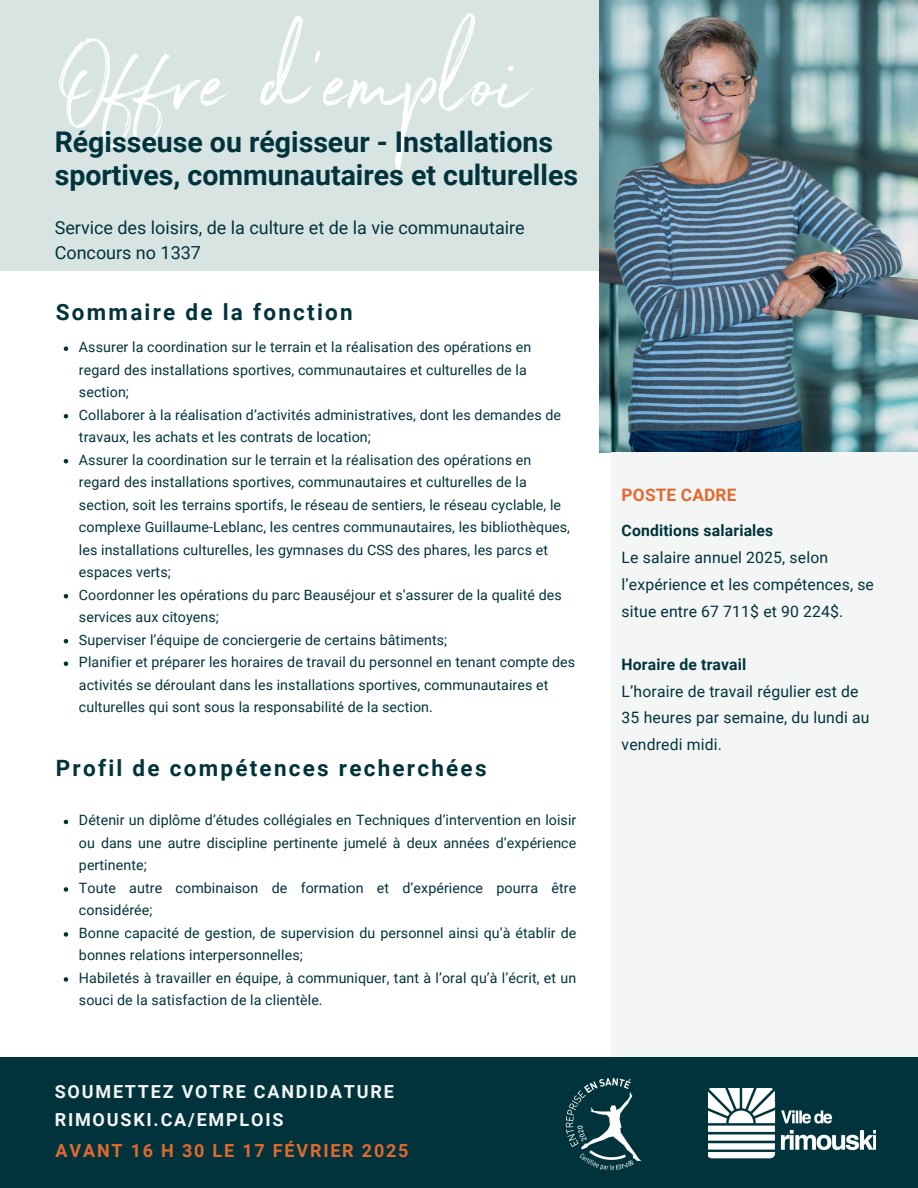
<style>
.page{position:relative;width:918px;height:1188px;background:#fff}
.page>*{position:absolute;margin:0;border:0;box-sizing:border-box;transform-origin:0 0}
.t1{font:112.05px "Northwell";color:#fff}
.t2{font:700 28.5px/32.7px "Roboto";color:#00333b}
.t3{font:700 22.5px "Roboto";letter-spacing:.1em;color:#00333b}
.t4{font:18px/24.8px "Roboto";color:#00333b}
.t5{font:700 18px/28.2px "Roboto";letter-spacing:.1em;color:#f4f5f5}
.t6{font:700 18px "Roboto";letter-spacing:.1em;color:#e4692e}
.t7{font:700 17.25px "Roboto";letter-spacing:.01em;color:#e4692e}
.t8{font:15.75px/26.7px "Roboto";letter-spacing:.01em;color:#00333b}
.t9{font:700 15.75px "Roboto";letter-spacing:.01em;color:#00333b}
.t10{font:14.25px/22.5px "Roboto";letter-spacing:.005em;color:#00333b}
</style>
<div class="page">
<div style="left:0;top:0;width:918px;height:271px;background:#d7e4e2"></div>
<img style="left:599px;top:0;width:319px;height:452px">
<div style="left:611px;top:452px;width:307px;height:607px;background:#f4f5f5"></div>
<div style="left:0;top:1057px;width:918px;height:131px;background:#00333b"></div>
<img style="left:708px;top:1088px;width:168px;height:71px">
<img style="left:565px;top:1078px;width:77px;height:92px">
<svg style="left:64px;top:820px;width:4px;height:4px"></svg>
<svg style="left:64px;top:887px;width:4px;height:5px"></svg>
<svg style="left:64px;top:932px;width:4px;height:5px"></svg>
<svg style="left:64px;top:977px;width:4px;height:5px"></svg>
<svg style="left:64px;top:346px;width:4px;height:5px"></svg>
<svg style="left:64px;top:414px;width:4px;height:4px"></svg>
<svg style="left:64px;top:459px;width:4px;height:4px"></svg>
<svg style="left:64px;top:594px;width:4px;height:4px"></svg>
<svg style="left:64px;top:639px;width:4px;height:4px"></svg>
<svg style="left:64px;top:661px;width:4px;height:5px"></svg>
<h1 class="t1" style="left:55px;top:2px;width:478px">Offre d'emploi</h1>
<h2 class="t2" style="left:55px;top:126px;width:525px">Régisseuse ou régisseur - Installations sportives, communautaires et culturelles</h2>
<p class="t4" style="left:55px;top:216px;width:472px">Service des loisirs, de la culture et de la vie communautaire<br>Concours no 1337</p>
<p class="t3" style="left:56px;top:299px;width:298px">Sommaire de la fonction</p>
<p class="t10" style="left:79px;top:336px;width:454px">Assurer la coordination sur le terrain et la réalisation des opérations en regard des installations sportives, communautaires et culturelles de la section;</p>
<p class="t10" style="left:79px;top:403px;width:484px">Collaborer à la réalisation d’activités administratives, dont les demandes de travaux, les achats et les contrats de location;</p>
<p class="t10" style="left:79px;top:448px;width:493px">Assurer la coordination sur le terrain et la réalisation des opérations en regard des installations sportives, communautaires et culturelles de la section, soit les terrains sportifs, le réseau de sentiers, le réseau cyclable, le complexe Guillaume-Leblanc, les centres communautaires, les bibliothèques, les installations culturelles, les gymnases du CSS des phares, les parcs et espaces verts;</p>
<p class="t10" style="left:79px;top:583px;width:484px">Coordonner les opérations du parc Beauséjour et s’assurer de la qualité des services aux citoyens;</p>
<p class="t10" style="left:79px;top:628px;width:370px">Superviser l’équipe de conciergerie de certains bâtiments;</p>
<p class="t10" style="left:79px;top:651px;width:498px">Planifier et préparer les horaires de travail du personnel en tenant compte des activités se déroulant dans les installations sportives, communautaires et culturelles qui sont sous la responsabilité de la section.</p>
<p class="t3" style="left:56px;top:755px;width:432px">Profil de compétences recherchées</p>
<h3 class="t10" style="left:79px;top:809px;width:499px;text-align:justify">Détenir un diplôme d’études collégiales en Techniques d’intervention en loisir ou dans une autre discipline pertinente jumelé à deux années d’expérience pertinente;</h3>
<h4 class="t10" style="left:79px;top:877px;width:499px">Toute autre combinaison de formation et d’expérience pourra être considérée;</h4>
<p class="t10" style="left:79px;top:922px;width:499px">Bonne capacité de gestion, de supervision du personnel ainsi qu’à établir de bonnes relations interpersonnelles;</p>
<p class="t10" style="left:79px;top:967px;width:499px">Habiletés à travailler en équipe, à communiquer, tant à l’oral qu’à l’écrit, et un souci de la satisfaction de la clientèle.</p>
<p class="t5" style="left:55px;top:1078px;width:341px">SOUMETTEZ VOTRE CANDIDATURE<br>RIMOUSKI.CA/EMPLOIS</p>
<p class="t6" style="left:56px;top:1141px;width:354px">AVANT 16 H 30 LE 17 FÉVRIER 2025</p>
<h5 class="t7" style="left:622px;top:485px;width:116px">POSTE CADRE</h5>
<p class="t9" style="left:622px;top:522px;width:153px">Conditions salariales</p>
<h3 class="t8" style="left:622px;top:544px;width:254px">Le salaire annuel 2025, selon l’expérience et les compétences, se situe entre 67 711$ et 90 224$.</h3>
<p class="t9" style="left:622px;top:655px;width:126px">Horaire de travail</p>
<p class="t8" style="left:622px;top:678px;width:239px">L’horaire de travail régulier est de</p>
<p class="t8" style="left:622px;top:705px;width:249px">35 heures par semaine, du lundi au vendredi midi.</p>
</div>
